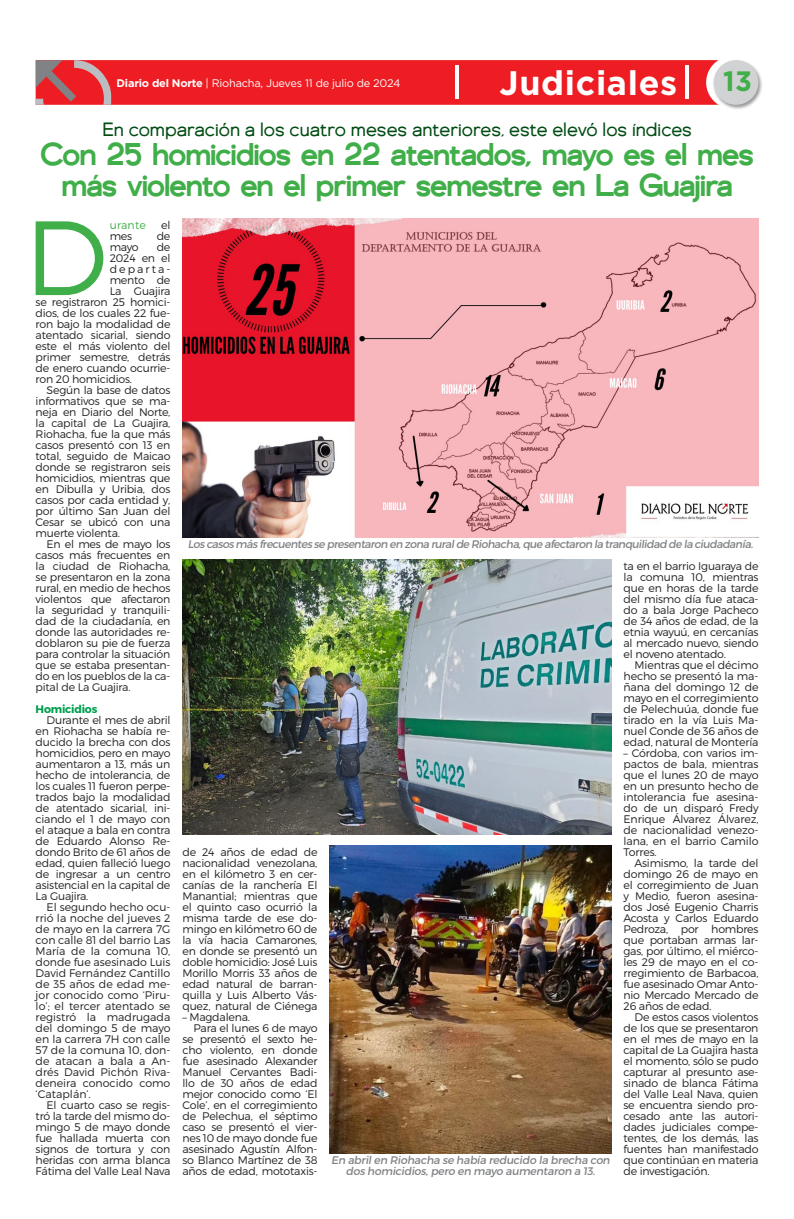
<style>
.page{position:relative;width:794px;height:1219px;background:#fff}
.page>*{position:absolute;margin:0;border:0;box-sizing:border-box;transform-origin:0 0}
.Capitular{font:105.3px "Trueno Lt";color:#40ae49}
.Capitular-2{font:700 34px "Gotham";letter-spacing:.02em;color:#fff}
.Título_medio_34pt{font:500 31px/31px "Genova";letter-spacing:-.03em;color:#40ae49;text-align:center}
.Capitular-3{font:700 28px "Gotham";color:#40ae49}
.Antetitulo{font:19px "Genova";color:#004c13}
.Texto{font:11px/11px "Trueno Lt";letter-spacing:-.02em;color:#231f20;text-align:justify}
.Capitular-4{font:11px "Trueno Lt";letter-spacing:-.02em;color:#231f20}
.Pié_de_foto{font:11px "Trueno Rg It";letter-spacing:-.05em;color:#808285}
.Pié_de_foto-2{font:11px/11px "Trueno Rg It";letter-spacing:-.02em;color:#808285;text-align:center}
.Texto-2{font:11px "Gotham";letter-spacing:-.02em;color:#fff}
.Intertítulo{font:11px "Trueno Bd";letter-spacing:-.02em;color:#009f4f}
.Capitular-5{font:11px "Trueno Lt";letter-spacing:.185em;color:#231f20}
.Capitular-6{font:11px "Trueno Lt";letter-spacing:.02em;color:#40ae49}
.s1{font-weight:700}
</style>
<div class="page">
<svg style="left:36px;top:60px;width:676px;height:45px;background:#eb242a"></svg>
<div style="left:712px;top:59px;width:51px;height:51px;background:#231f20;opacity:.45"></div>
<div style="left:713px;top:60px;width:45px;height:45px;background:#d1d2d4;border-radius:50%"></div>
<hr style="left:685px;top:66px;width:3px;height:33px;background:#fff">
<hr style="left:456px;top:66px;width:3px;height:33px;background:#fff">
<img style="left:182px;top:218px;width:576px;height:319px">
<img style="left:182px;top:559px;width:429px;height:275px">
<img style="left:329px;top:845px;width:282px;height:309px">
<p class="Capitular-2" style="left:499px;top:61px;width:179px">Judiciales</p>
<p class="Texto-2" style="left:117px;top:76px;width:285px"><span class="s1">Diario del Norte</span> | Riohacha, Jueves 11 de julio de 2024</p>
<p class="Capitular-3" style="left:723px;top:62px;width:30px">13</p>
<p class="Antetitulo" style="left:102px;top:119px;width:591px">En comparación a los cuatro meses anteriores, este elevó los índices</p>
<p class="Título_medio_34pt" style="left:41px;top:138px;width:715px">Con 25 homicidios en 22 atentados, mayo es el mes más violento en el primer semestre en La Guajira</p>
<p class="Capitular" style="left:24px;top:193px;width:85px">D</p>
<p class="Capitular-6" style="left:110px;top:218px;width:38px">urante</p>
<p class="Capitular-4" style="left:161px;top:218px;width:11px">el</p>
<p class="Capitular-4" style="left:110px;top:229px;width:24px">mes</p>
<p class="Capitular-4" style="left:157px;top:229px;width:15px">de</p>
<p class="Capitular-4" style="left:110px;top:240px;width:31px">mayo</p>
<p class="Capitular-4" style="left:157px;top:240px;width:15px">de</p>
<p class="Capitular-4" style="left:110px;top:251px;width:62px">2024 en el</p>
<p class="Capitular-5" style="left:110px;top:262px;width:62px">departa-</p>
<p class="Capitular-4" style="left:110px;top:273px;width:62px">mento de</p>
<p class="Capitular-4" style="left:110px;top:284px;width:62px">La Guajira</p>
<p class="Capitular-4" style="left:36px;top:295px;width:136px">se registraron 25 homici-</p>
<p class="Capitular-4" style="left:36px;top:306px;width:136px">dios, de los cuales 22 fue-</p>
<p class="Capitular-4" style="left:36px;top:317px;width:136px">ron bajo la modalidad de</p>
<p class="Capitular-4" style="left:36px;top:328px;width:136px">atentado sicarial, siendo</p>
<p class="Capitular-4" style="left:36px;top:339px;width:136px">este el más violento del</p>
<p class="Capitular-4" style="left:36px;top:350px;width:136px">primer semestre, detrás</p>
<p class="Capitular-4" style="left:36px;top:361px;width:136px">de enero cuando ocurrie-</p>
<p class="Capitular-4" style="left:36px;top:372px;width:98px">ron 20 homicidios.</p>
<p class="Texto" style="left:36px;top:384px;width:136px;text-indent:11px">Según la base de datos informativos que se ma&shy;neja en Diario del Norte, la capital de La Guajira, Riohacha, fue la que más casos presentó con 13 en total, seguido de Maicao donde se registraron seis homicidios, mientras que en Dibulla y Uribia, dos casos por cada entidad y, por último San Juan del Cesar se ubicó con una muerte violenta.</p>
<p class="Texto" style="left:36px;top:538px;width:136px;text-indent:11px">En el mes de mayo los casos más frecuentes en la ciudad de Riohacha, se presentaron en la zona rural, en medio de hechos violentos que afectaron la seguridad y tranquili&shy;dad de la ciudadanía, en donde las autoridades re&shy;doblaron su pie de fuerza para controlar la situación que se estaba presentan&shy;do en los pueblos de la ca&shy;pital de La Guajira.</p>
<p class="Intertítulo" style="left:36px;top:702px;width:63px">Homicidios</p>
<p class="Texto" style="left:36px;top:714px;width:136px;text-indent:11px">Durante el mes de abril en Riohacha se había re&shy;ducido la brecha con dos homicidios, pero en mayo aumentaron a 13, más un hecho de intolerancia, de los cuales 11 fueron perpe&shy;trados bajo la modalidad de atentado sicarial, ini&shy;ciando el 1 de mayo con el ataque a bala en contra de Eduardo Alonso Re&shy;dondo Brito de 61 años de edad, quien falleció luego de ingresar a un centro asistencial en la capital de La Guajira.</p>
<p class="Texto" style="left:36px;top:901px;width:136px;text-indent:11px">El segundo hecho ocu&shy;rrió la noche del jueves 2 de mayo en la carrera 7G con calle 81 del barrio Las María de la comuna 10, donde fue asesinado Luis David Fernández Cantillo de 35 años de edad me&shy;jor conocido como ‘Piru&shy;lo’; el tercer atentado se registró la madrugada del domingo 5 de mayo en la carrera 7H con calle 57 de la comuna 10, don&shy;de atacan a bala a An&shy;drés David Pichón Riva&shy;deneira conocido como ‘Cataplán’.</p>
<p class="Texto" style="left:36px;top:1099px;width:136px;text-indent:11px">El cuarto caso se regis&shy;tró la tarde del mismo do&shy;mingo 5 de mayo donde fue hallada muerta con signos de tortura y con heridas con arma blanca Fátima del Valle Leal Nava</p>
<p class="Pié_de_foto" style="left:188px;top:537px;width:567px">Los casos más frecuentes se presentaron en zona rural de Riohacha, que afectaron la tranquilidad de la ciudadanía.</p>
<p class="Texto" style="left:182px;top:846px;width:136px">de 24 años de edad de nacionalidad venezolana, en el kilómetro 3 en cer&shy;canías de la ranchería El Manantial; mientras que el quinto caso ocurrió la misma tarde de ese do&shy;mingo en kilómetro 60 de la vía hacia Camarones, en donde se presentó un doble homicidio: José Luis Morillo Morris 33 años de edad natural de barran&shy;quilla y Luis Alberto Vás&shy;quez, natural de Ciénega</p>
<p class="Texto" style="left:182px;top:1011px;width:69px">– Magdalena.</p>
<p class="Texto" style="left:182px;top:1022px;width:136px;text-indent:11px">Para el lunes 6 de mayo se presentó el sexto he&shy;cho violento, en donde fue asesinado Alexander Manuel Cervantes Badi&shy;llo de 30 años de edad mejor conocido como ‘El Cole’, en el corregimiento de Pelechua, el séptimo caso se presentó el vier&shy;nes 10 de mayo donde fue asesinado Agustín Alfon&shy;so Blanco Martínez de 38 años de edad, mototaxis-</p>
<p class="Pié_de_foto-2" style="left:331px;top:1155px;width:280px">En abril en Riohacha se había reducido la brecha con dos homicidios, pero en mayo aumentaron a 13.</p>
<p class="Texto" style="left:623px;top:560px;width:136px">ta en el barrio Iguaraya de la comuna 10, mientras que en horas de la tarde del mismo día fue ataca&shy;do a bala Jorge Pacheco de 34 años de edad, de la etnia wayuú, en cercanías al mercado nuevo, siendo el noveno atentado.</p>
<p class="Texto" style="left:623px;top:659px;width:136px;text-indent:11px">Mientras que el décimo hecho se presentó la ma&shy;ñana del domingo 12 de mayo en el corregimiento de Pelechuúa, donde fue tirado en la vía Luis Ma&shy;nuel Conde de 36 años de edad, natural de Montería</p>
<p class="Texto" style="left:623px;top:747px;width:136px">– Córdoba, con varios im&shy;pactos de bala, mientras que el lunes 20 de mayo en un presunto hecho de intolerancia fue asesina&shy;do de un disparó Fredy Enrique Álvarez Álvarez, de nacionalidad venezo&shy;lana, en el barrio Camilo Torres.</p>
<p class="Texto" style="left:623px;top:857px;width:136px;text-indent:11px">Asimismo, la tarde del domingo 26 de mayo en el corregimiento de Juan y Medio, fueron asesina&shy;dos José Eugenio Charris Acosta y Carlos Eduardo Pedroza, por hombres que portaban armas lar&shy;gas, por último, el miérco&shy;les 29 de mayo en el co&shy;rregimiento de Barbacoa, fue asesinado Omar Anto&shy;nio Mercado Mercado de 26 años de edad.</p>
<p class="Texto" style="left:623px;top:1011px;width:136px;text-indent:11px">De estos casos violentos de los que se presentaron en el mes de mayo en la capital de La Guajira hasta el momento, sólo se pudo capturar al presunto ase&shy;sinado de blanca Fátima del Valle Leal Nava, quien se encuentra siendo pro&shy;cesado ante las autori&shy;dades judiciales compe&shy;tentes, de los demás, las fuentes han manifestado que continúan en materia de investigación.</p>
</div>
